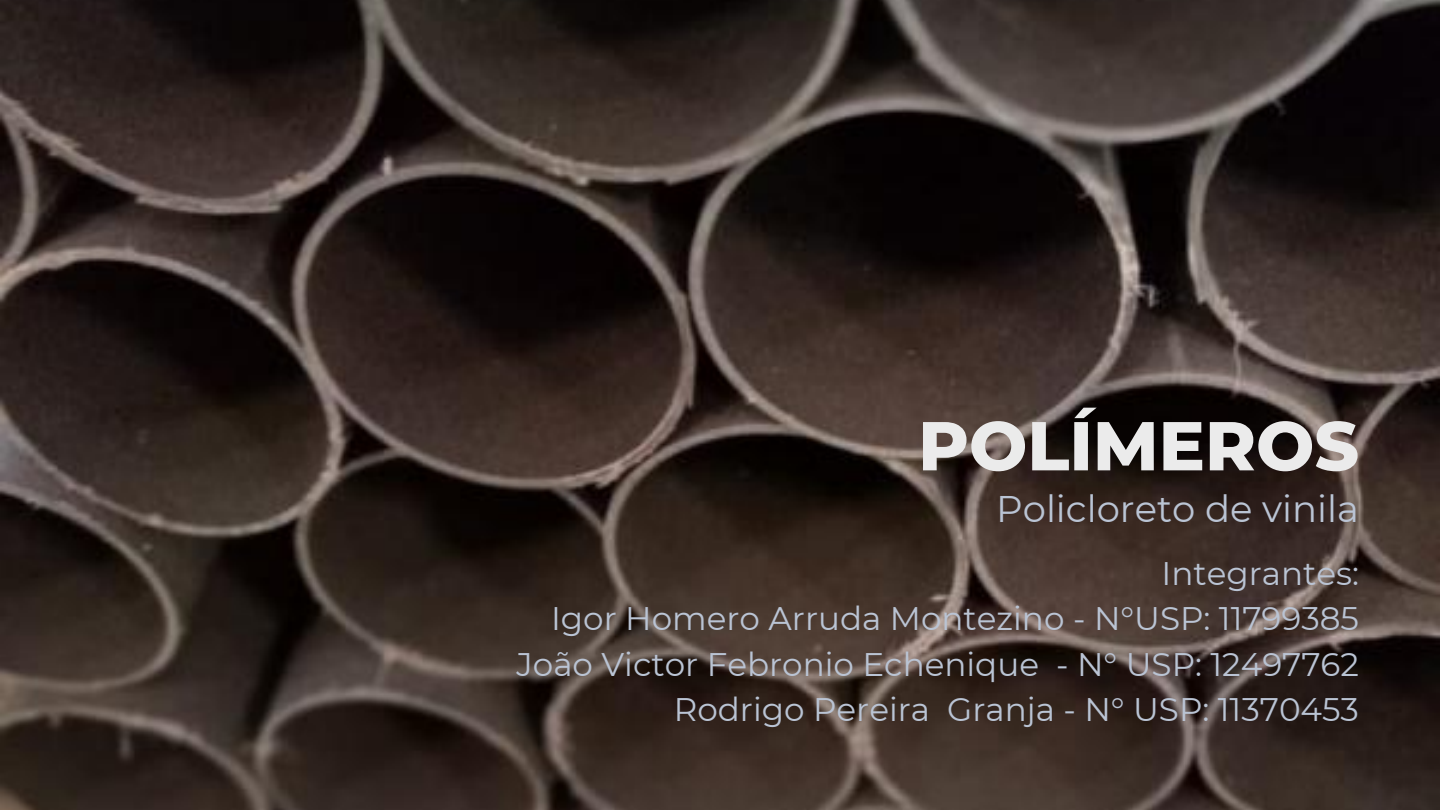
<style>
.page{position:relative;width:1440px;height:810px;background:#fff}
.page>*{position:absolute;margin:0;border:0;box-sizing:border-box;transform-origin:0 0}
.t1{font:800 69px "Montserrat";color:#ebebeb}
.t2{font:37px "Montserrat";color:#bac4d4}
.t3{font:32.6px "Montserrat";color:#bac4d4}
</style>
<div class="page">
<img style="left:0;top:0;width:1440px;height:810px">
<p class="t1" style="left:918px;top:404px;width:442px">POLÍMEROS</p>
<p class="t2" style="left:996px;top:487px;width:364px">Policloreto de vinila</p>
<p class="t3" style="left:1162px;top:554px;width:199px">Integrantes:</p>
<p class="t3" style="left:551px;top:599px;width:809px">Igor Homero Arruda Montezino - N°USP: 11799385</p>
<p class="t3" style="left:517px;top:644px;width:844px">João Victor Febronio Echenique - N° USP: 12497762</p>
<p class="t3" style="left:674px;top:689px;width:687px">Rodrigo Pereira Granja - N° USP: 11370453</p>
</div>
